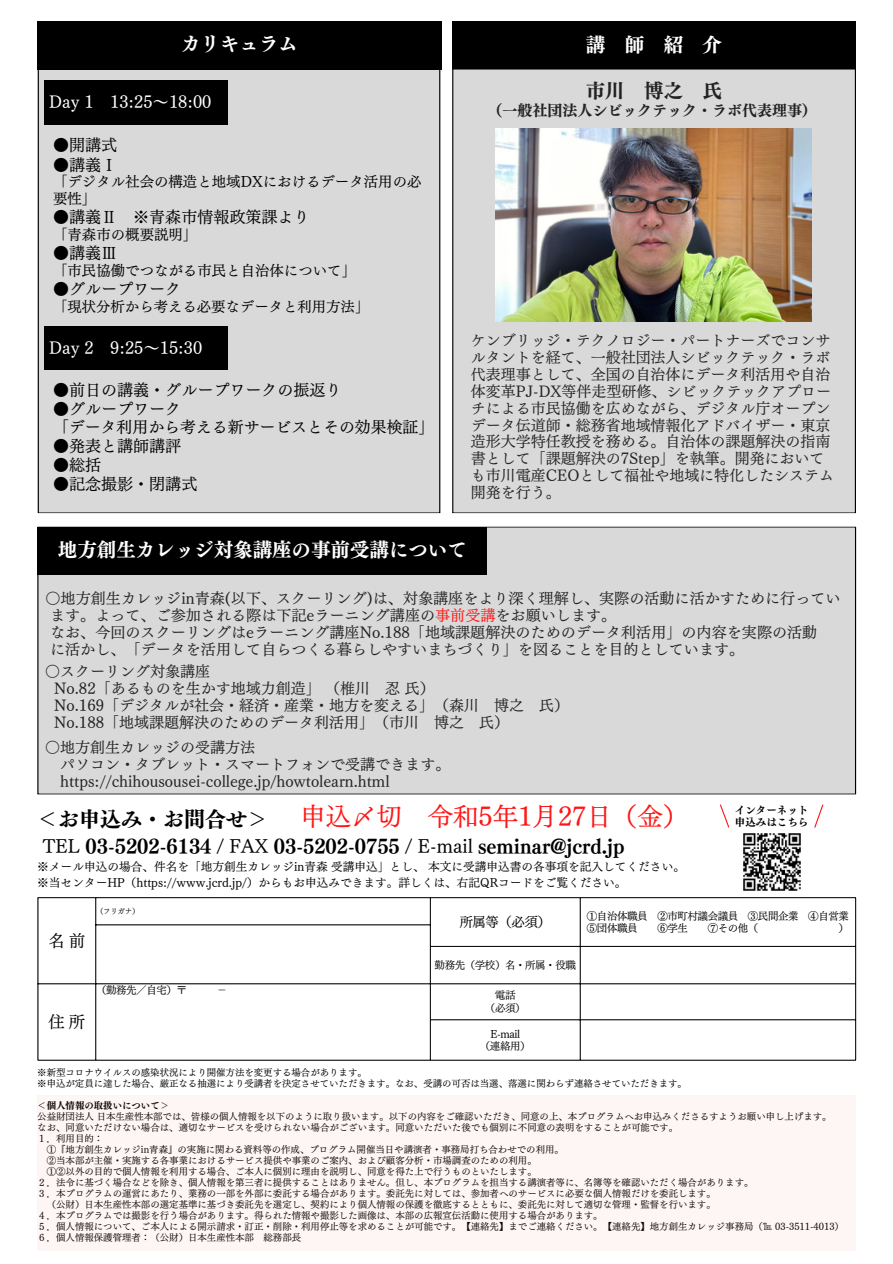
<style>
.page{position:relative;width:893px;height:1264px;background:#fff}
.page>*{position:absolute;margin:0;border:0;box-sizing:border-box;transform-origin:0 0}
.t1{font:25.5px "Canva UD Mincho Pr 6 N M";color:#ff1616}
.t2{font:21px "Canva UD Mincho Pr 6 N B";color:#000}
.t3{font:19.5px "Canva UD Mincho Pr 6 N B";color:#fff}
.t4{font:19.5px "Canva UD Mincho Pr 6 N B";color:#222}
.t5{font:18.15px "Canva UD Mincho Pr 6 N B";color:#000}
.t6{font:16.5px "Canva UD Mincho Pr 6 N M";color:#fff}
.t7{font:16.5px "Canva UD Mincho Pr 6 N M";color:#000}
.t8{font:16.05px "Canva UD Mincho Pr 6 N M";color:#000}
.t9{font:15.9px "Canva UD Mincho Pr 6 N M";color:#000}
.t10{font:15.15px/17px "Canva UD Mincho Pr 6 N M";color:#222}
.t11{font:15px/16.8px "Canva UD Mincho Pr 6 N M";color:#222}
.t12{font:15px "Canva UD Mincho Pr 6 N B";color:#222}
.t13{font:14.4px/16.8px "Canva UD Mincho Pr 6 N M";color:#000}
.t14{font:13.5px "Canva UD Mincho Pr 6 N M";color:#000}
.t15{font:11.7px/15.6px "Canva UD Mincho Pr 6 N M";color:#000}
.t16{font:10.5px/12.5px "Canva UD Mincho Pr 6 N M";letter-spacing:-.04em;color:#000;text-align:center}
.t17{font:10.5px/12.3px "Canva UD Mincho Pr 6 N B";color:#000}
.t18{font:9.45px/11.2px "Canva UD Mincho Pr 6 N M";color:#000}
.t19{font:9.45px "Canva UD Mincho Pr 6 N B";color:#000}
.t20{font:7.5px "Canva UD Mincho Pr 6 N M";color:#000}
.s1{color:#ff1616}
.s2{font-family:"Canva UD Mincho Pr 6 N M"}
</style>
<div class="page">
<div style="left:38px;top:69px;width:402px;height:444px;background:#d9d9d9"></div>
<div style="left:452px;top:69px;width:403px;height:444px;background:#d9d9d9"></div>
<div style="left:37px;top:21px;width:405px;height:48px;background:#000"></div>
<svg style="left:814px;top:804px;width:10px;height:24px"></svg>
<svg style="left:720px;top:804px;width:10px;height:24px"></svg>
<div style="left:45px;top:80px;width:183px;height:45px;background:#000"></div>
<div style="left:45px;top:326px;width:183px;height:43px;background:#000"></div>
<div style="left:452px;top:21px;width:403px;height:47px;background:#000"></div>
<div style="left:37px;top:526px;width:819px;height:268px;background:#d9d9d9"></div>
<div style="left:37px;top:527px;width:450px;height:47px;background:#000"></div>
<img style="left:495px;top:128px;width:316px;height:194px">
<svg style="left:39px;top:898px;width:816px;height:161px"></svg>
<hr style="left:38px;top:898px;width:1px;height:161px;background:#000">
<hr style="left:95px;top:898px;width:1px;height:161px;background:#000">
<hr style="left:430px;top:898px;width:1px;height:161px;background:#000">
<hr style="left:580px;top:898px;width:1px;height:161px;background:#000">
<hr style="left:855px;top:898px;width:1px;height:161px;background:#000">
<hr style="left:38px;top:897px;width:817px;height:1px;background:#000">
<hr style="left:95px;top:924px;width:335px;height:1px;background:#000">
<hr style="left:430px;top:946px;width:425px;height:1px;background:#000">
<hr style="left:38px;top:983px;width:817px;height:1px;background:#000">
<hr style="left:430px;top:1019px;width:425px;height:1px;background:#000">
<hr style="left:38px;top:1059px;width:817px;height:1px;background:#000">
<div style="left:37px;top:1095px;width:819px;height:155px;background:#fef5f5"></div>
<img style="left:743px;top:833px;width:58px;height:58px">
<h3 class="t3" style="left:181px;top:34px;width:118px">カリキュラム</h3>
<h3 class="t6" style="left:49px;top:94px;width:164px">Day 1 13:25～ 18:00</h3>
<h3 class="t8" style="left:53px;top:137px;width:66px">●開講式</h3>
<h3 class="t8" style="left:53px;top:156px;width:66px">●講義Ⅰ</h3>
<h3 class="t13" style="left:53px;top:173px;width:370px">「デジタル社会の構造と地域DXにおけるデータ活用の必要性」</h3>
<h3 class="t8" style="left:53px;top:209px;width:258px">●講義Ⅱ ※青森市情報政策課より</h3>
<h3 class="t13" style="left:53px;top:226px;width:146px">「青森市の概要説明」</h3>
<h3 class="t8" style="left:53px;top:245px;width:66px">●講義Ⅲ</h3>
<h3 class="t13" style="left:53px;top:262px;width:304px">「市民協働でつながる市民と自治体について」</h3>
<h3 class="t8" style="left:53px;top:281px;width:130px">●グループワーク</h3>
<h3 class="t13" style="left:53px;top:298px;width:318px">「現状分析から考える必要なデータと利用方法」</h3>
<h3 class="t6" style="left:49px;top:339px;width:154px">Day 2 9:25～15:30</h3>
<h3 class="t8" style="left:53px;top:382px;width:290px">●前日の講義・グループワークの振返り</h3>
<h3 class="t8" style="left:53px;top:401px;width:130px">●グループワーク</h3>
<h3 class="t9" style="left:53px;top:419px;width:383px">「データ利用から考える新サービスとその効果検証」</h3>
<h3 class="t8" style="left:53px;top:438px;width:130px">●発表と講師講評</h3>
<h3 class="t8" style="left:53px;top:457px;width:50px">●総括</h3>
<h3 class="t8" style="left:53px;top:476px;width:146px">●記念撮影・閉講式</h3>
<h3 class="t3" style="left:585px;top:34px;width:138px">講師紹介</h3>
<h3 class="t4" style="left:585px;top:81px;width:136px">市川 博之 氏</h3>
<h3 class="t12" style="left:487px;top:103px;width:331px">（一般社団法人シビックテック・ラボ代表理事）</h3>
<p class="t11" style="left:471px;top:332px;width:364px">ケンブリッジ・テクノロジー・パートナーズでコンサルタントを経て、一般社団法人シビックテック・ラボ代表理事として、全国の自治体にデータ利活用や自治体変革PJ-DX等伴走型研修、シビックテックアプローチによる市民協働を広めながら、デジタル庁オープンデータ伝道師・総務省地域情報化アドバイザー・東京造形大学特任教授を務める。自治体の課題解決の指南書として「課題解決の7Step」を執筆。開発においても市川電産CEOとして福祉や地域に特化したシステム開発を行う。</p>
<h3 class="t3" style="left:58px;top:540px;width:410px">地方創生カレッジ対象講座の事前受講について</h3>
<h3 class="t10" style="left:46px;top:590px;width:796px">〇地方創生カレッジin青森(以下、スクーリング)は、対象講座をより深く理解し、実際の活動に活かすために行っています。よって、ご参加される際は下記eラーニング講座の<span class="s1">事前受講</span>をお願いします。<br>なお、今回のスクーリングはeラーニング講座No.188「地域課題解決のためのデータ利活用」の内容を実際の活動<br>に活かし、「データを活用して自らつくる暮らしやすいまちづくり」を図ることを目的としています。</h3>
<h3 class="t11" style="left:54px;top:663px;width:516px;text-indent:-9px">○スクーリング対象講座<br>No.82「あるものを生かす地域力創造」（椎川 忍氏）<br>No.169「デジタルが社会・経済・産業・地方を変える」（森川 博之 氏）<br>No.188「地域課題解決のためのデータ利活用」（市川 博之 氏）</h3>
<h3 class="t11" style="left:60px;top:738px;width:391px;text-indent:-15px">○地方創生カレッジの受講方法<br>パソコン・タブレット・スマートフォンで受講できます。https://chihousousei-college.jp/howtolearn.html</h3>
<h1 class="t1" style="left:300px;top:803px;width:389px">申込〆切 令和5年1月 27日（金）</h1>
<p class="t17" style="left:734px;top:803px;width:75px">インターネット申込みはこちら</p>
<h2 class="t2" style="left:37px;top:808px;width:232px">＜お申込み・お問合せ＞</h2>
<h3 class="t5" style="left:43px;top:836px;width:583px"><span class="s2">TEL</span> 03-5202-6134 / <span class="s2">FAX</span> 03-5202-0755 / <span class="s2">E-mail</span> seminar@jcrd.jp</h3>
<p class="t15" style="left:37px;top:858px;width:649px">※メール申込の場合、件名を「地方創生カレッジin青森受講申込」とし、本文に受講申込書の各事項を記入してください。※当センターHP（https://www.jcrd.jp/）からもお申込みできます。詳しくは、右記QRコードをご覧ください。</p>
<h3 class="t7" style="left:49px;top:932px;width:38px">名前</h3>
<h3 class="t7" style="left:49px;top:1013px;width:38px">住所</h3>
<p class="t20" style="left:96px;top:907px;width:45px">（フリガナ）</p>
<p class="t16" style="left:96px;top:983px;width:92px">（勤務先／自宅）〒</p>
<p class="t16" style="left:217px;top:983px;width:8px">－</p>
<h3 class="t14" style="left:459px;top:914px;width:93px">所属等（必須）</h3>
<p class="t16" style="left:587px;top:909px;width:263px;text-align:left">①自治体職員 ②市町村議会議員 ③民間企業 ④自営業<br>⑤団体職員</p>
<p class="t16" style="left:657px;top:922px;width:31px">⑥学生</p>
<p class="t16" style="left:707px;top:922px;width:52px">⑦その他（</p>
<p class="t16" style="left:838px;top:922px;width:12px">）</p>
<p class="t16" style="left:434px;top:958px;width:143px">勤務先（学校）名・所属・役職</p>
<p class="t16" style="left:485px;top:988px;width:42px">電話<br>（必須）</p>
<p class="t16" style="left:480px;top:1027px;width:52px">E-mail<br>（連絡用）</p>
<p class="t18" style="left:37px;top:1066px;width:651px">※新型コロナウイルスの感染状況により開催方法を変更する場合があります。<br>※申込が定員に達した場合、厳正なる抽選により受講者を決定させていただきます。なお、受講の可否は当選、落選に関わらず連絡させていただきます。</p>
<p class="t19" style="left:37px;top:1100px;width:133px">＜個人情報の取扱いについて＞</p>
<p class="t18" style="left:37px;top:1110px;width:795px">公益財団法人日本生産性本部では、皆様の個人情報を以下のように取り扱います。以下の内容をご確認いただき、同意の上、本プログラムへお申込みくださるすようお願い申し上げます。</p>
<p class="t18" style="left:37px;top:1121px;width:642px">なお、同意いただけない場合は、適切なサービスを受けられない場合がございます。同意いただいた後でも個別に不同意の表明をすることが可能です。</p>
<p class="t18" style="left:37px;top:1132px;width:67px">１．利用目的：</p>
<p class="t18" style="left:47px;top:1143px;width:518px">①『地方創生カレッジin青森』の実施に関わる資料等の作成、プログラム開催当日や講演者・事務局打ち合わせでの利用。</p>
<p class="t18" style="left:47px;top:1154px;width:491px">②当本部が主催・実施する各事業におけるサービス提供や事業のご案内、および顧客分析・市場調査のための利用。</p>
<p class="t18" style="left:47px;top:1165px;width:491px">①②以外の目的で個人情報を利用する場合、ご本人に個別に理由を説明し、同意を得た上で行うものといたします。</p>
<p class="t18" style="left:37px;top:1176px;width:717px">２．法令に基づく場合などを除き、個人情報を第三者に提供することはありません。但し、本プログラムを担当する講演者等に、名簿等を確認いただく場合があります。</p>
<p class="t18" style="left:37px;top:1187px;width:680px">３．本プログラムの運営にあたり、業務の一部を外部に委託する場合があります。委託先に対しては、参加者へのサービスに必要な個人情報だけを委託します。</p>
<p class="t18" style="left:47px;top:1198px;width:670px">（公財）日本生産性本部の選定基準に基づき委託先を選定し、契約により個人情報の保護を徹底するとともに、委託先に対して適切な管理・監督を行います。</p>
<p class="t18" style="left:37px;top:1209px;width:567px">４．本プログラムでは撮影を行う場合があります。得られた情報や撮影した画像は、本部の広報宣伝活動に使用する場合があります。</p>
<p class="t18" style="left:37px;top:1220px;width:808px">５．個人情報について、ご本人による開示請求・訂正・削除・利用停止等を求めることが可能です。【連絡先】までご連絡ください。【連絡先】地方創生カレッジ事務局（℡ 03-3511-4013）</p>
<p class="t18" style="left:37px;top:1231px;width:265px">６．個人情報保護管理者：（公財）日本生産性本部 総務部長</p>
</div>
